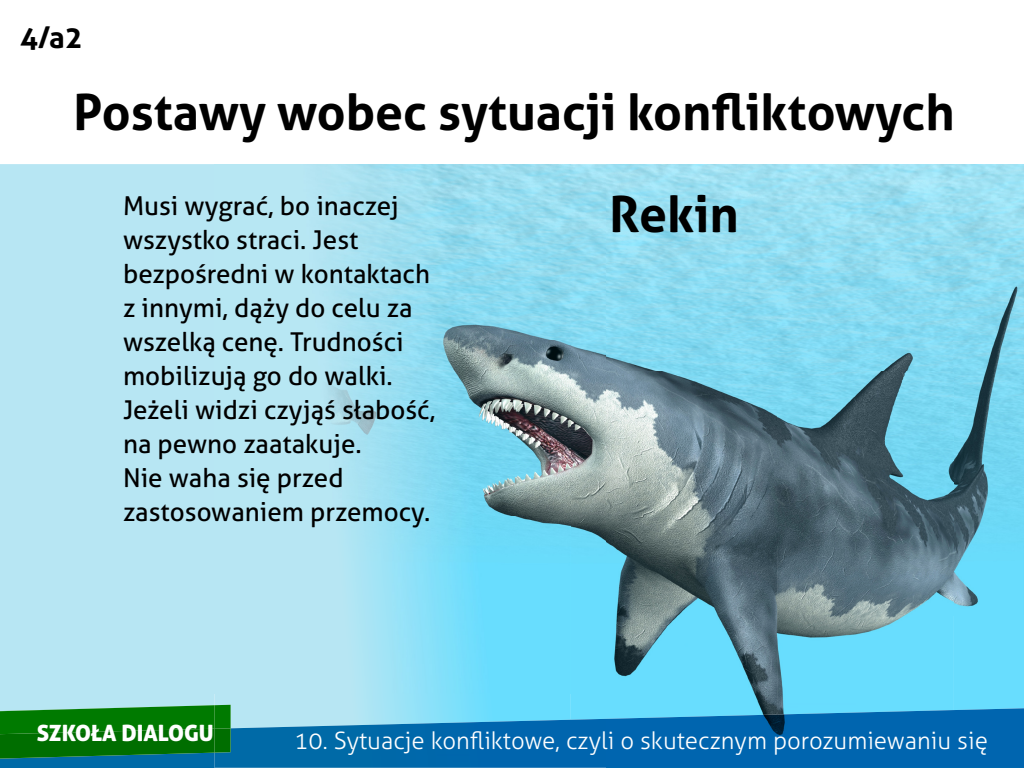
<style>
.page{position:relative;width:1024px;height:768px;background:#fff}
.page>*{position:absolute;margin:0;border:0;box-sizing:border-box;transform-origin:0 0}
.t1{font:700 50px/101.6px "Aller";color:#000}
.t2{font:700 30px "Aller";color:#000}
.t3{font:26px/34px "Aller";color:#000}
.t4{font:300 24px "Aller";color:#fff}
.t5{font:22.5px "Aller Display";color:#fff}
</style>
<div class="page">
<div style="left:0;top:164px;width:214px;height:541px;background:#b7e6f3"></div>
<img style="left:606px;top:198px;width:348px;height:347px">
<img style="left:954px;top:198px;width:70px;height:510px">
<img style="left:606px;top:545px;width:172px;height:163px">
<img style="left:778px;top:545px;width:176px;height:163px">
<img style="left:214px;top:164px;width:356px;height:541px">
<img style="left:570px;top:164px;width:36px;height:541px">
<img style="left:606px;top:708px;width:418px;height:60px">
<svg style="left:0;top:705px;width:606px;height:63px;background:#1f8489"></svg>
<p class="t2" style="left:20px;top:19px;width:64px">4/a2</p>
<h1 class="t1" style="left:609px;top:62px;width:347px;text-indent:-536px">Postawy wobec sytuacji konfliktowych<br>Rekin</h1>
<p class="t3" style="left:123px;top:188px;width:314px">Musi wygrać, bo inaczej wszystko straci. Jest bezpośredni w kontaktach z innymi, dąży do celu za wszelką cenę. Trudności mobilizują go do walki.<br>Jeżeli widzi czyjąś słabość, na pewno zaatakuje.<br>Nie waha się przed zastosowaniem przemocy.</p>
<p class="t5" style="left:37px;top:718px;width:179px">SZKOŁA DIALOGU</p>
<p class="t4" style="left:294px;top:726px;width:695px">10. Sytuacje konfliktowe, czyli o skutecznym porozumiewaniu się</p>
</div>
